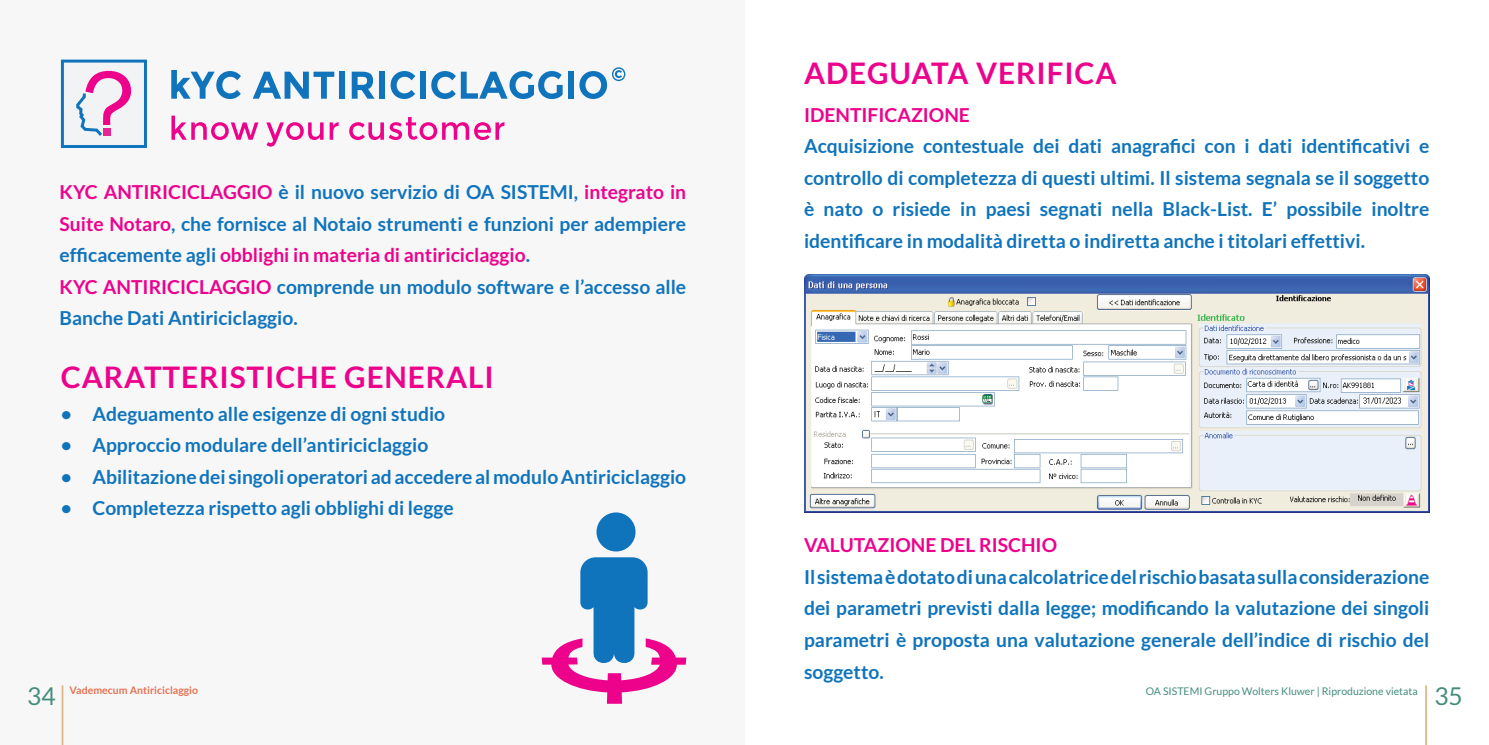
<style>
.page{position:relative;width:1489px;height:745px;background:#fff}
.page>*{position:absolute;margin:0;border:0;box-sizing:border-box;transform-origin:0 0}
.t1{font:700 29.75px "Lato";letter-spacing:.03em;color:#ed028c}
.t2{font:24.5px "Lato";color:#448d7d}
.t3{font:700 19.25px/31.5px "Lato";color:#1074bc;text-align:justify}
.t4{font:700 19.25px "Lato";color:#ed028c}
.t5{font:10.5px "Lato";color:#448d7d}
.t6{font:700 10.5px "Lato";color:#e47253}
.s1{color:#ed028c}
</style>
<div class="page">
<div style="left:0;top:0;width:744px;height:744px;background:#f7f7f8"></div>
<hr style="left:62px;top:685px;width:1px;height:59px;background:#ddb688">
<div style="left:61px;top:60px;width:86px;height:88px;background:#f2f3f4;border:3px solid #1074bc"></div>
<svg style="left:76px;top:71px;width:55px;height:65px"></svg>
<svg style="left:171px;top:70px;width:70px;height:29px"></svg>
<svg style="left:253px;top:72px;width:81px;height:27px"></svg>
<div style="left:339px;top:72px;width:6px;height:27px;background:#1074bc"></div>
<svg style="left:352px;top:72px;width:23px;height:27px"></svg>
<div style="left:379px;top:72px;width:6px;height:27px;background:#1074bc"></div>
<svg style="left:390px;top:71px;width:25px;height:28px"></svg>
<div style="left:420px;top:72px;width:6px;height:27px;background:#1074bc"></div>
<svg style="left:431px;top:71px;width:131px;height:28px"></svg>
<div style="left:568px;top:72px;width:6px;height:27px;background:#1074bc"></div>
<svg style="left:171px;top:116px;width:87px;height:24px"></svg>
<svg style="left:266px;top:122px;width:57px;height:24px"></svg>
<svg style="left:329px;top:122px;width:9px;height:18px"></svg>
<svg style="left:349px;top:117px;width:155px;height:23px"></svg>
<svg style="left:579px;top:67px;width:46px;height:32px"></svg>
<svg style="left:541px;top:557px;width:145px;height:146px"></svg>
<div style="left:596px;top:512px;width:39px;height:39px;background:#1074bc;border-radius:50%"></div>
<hr style="left:1424px;top:685px;width:2px;height:59px;background:#ddb688">
<img style="left:804px;top:274px;width:625px;height:238px">
<p class="t3" style="left:60px;top:176px;width:628px;text-align:left"><span class="s1">KYC ANTIRICICLAGGIO</span> è il nuovo servizio di OA SISTEMI, <span class="s1">integrato in Suite Notaro</span>, che fornisce al Notaio strumenti e funzioni per adempiere efficacemente agli <span class="s1">obblighi in materia di antiriciclaggio</span>.<br><span class="s1">KYC ANTIRICICLAGGIO</span> comprende un modulo software e l’accesso alle Banche Dati Antiriciclaggio.</p>
<h1 class="t1" style="left:61px;top:359px;width:434px">CARATTERISTICHE GENERALI</h1>
<p class="t3" style="left:61px;top:397px;width:386px">• Adeguamento alle esigenze di ogni studio</p>
<p class="t3" style="left:61px;top:429px;width:369px">• Approccio modulare dell’antiriciclaggio</p>
<p class="t3" style="left:61px;top:460px;width:626px">• Abilitazione dei singoli operatori ad accedere al modulo Antiriciclaggio</p>
<p class="t3" style="left:61px;top:492px;width:394px">• Completezza rispetto agli obblighi di legge</p>
<h1 class="t1" style="left:804px;top:56px;width:314px">ADEGUATA VERIFICA</h1>
<p class="t4" style="left:804px;top:104px;width:167px">IDENTIFICAZIONE</p>
<p class="t3" style="left:804px;top:130px;width:627px">Acquisizione contestuale dei dati anagrafici con i dati identificativi e controllo di completezza di questi ultimi. Il sistema segnala se il soggetto è nato o risiede in paesi segnati nella Black-List. E’ possibile inoltre identificare in modalità diretta o indiretta anche i titolari effettivi.</p>
<p class="t2" style="left:27px;top:682px;width:30px">34</p>
<p class="t4" style="left:804px;top:534px;width:254px">VALUTAZIONE DEL RISCHIO</p>
<p class="t3" style="left:804px;top:560px;width:626px">Il sistema è dotato di una calcolatrice del rischio basata sulla considerazione dei parametri previsti dalla legge; modificando la valutazione dei singoli parametri è proposta una valutazione generale dell’indice di rischio del soggetto.</p>
<p class="t5" style="left:1145px;top:684px;width:273px">OA SISTEMI Gruppo Wolters Kluwer | Riproduzione vietata</p>
<p class="t6" style="left:69px;top:683px;width:130px">Vademecum Antiriciclaggio</p>
<p class="t2" style="left:1434px;top:682px;width:30px">35</p>
</div>
